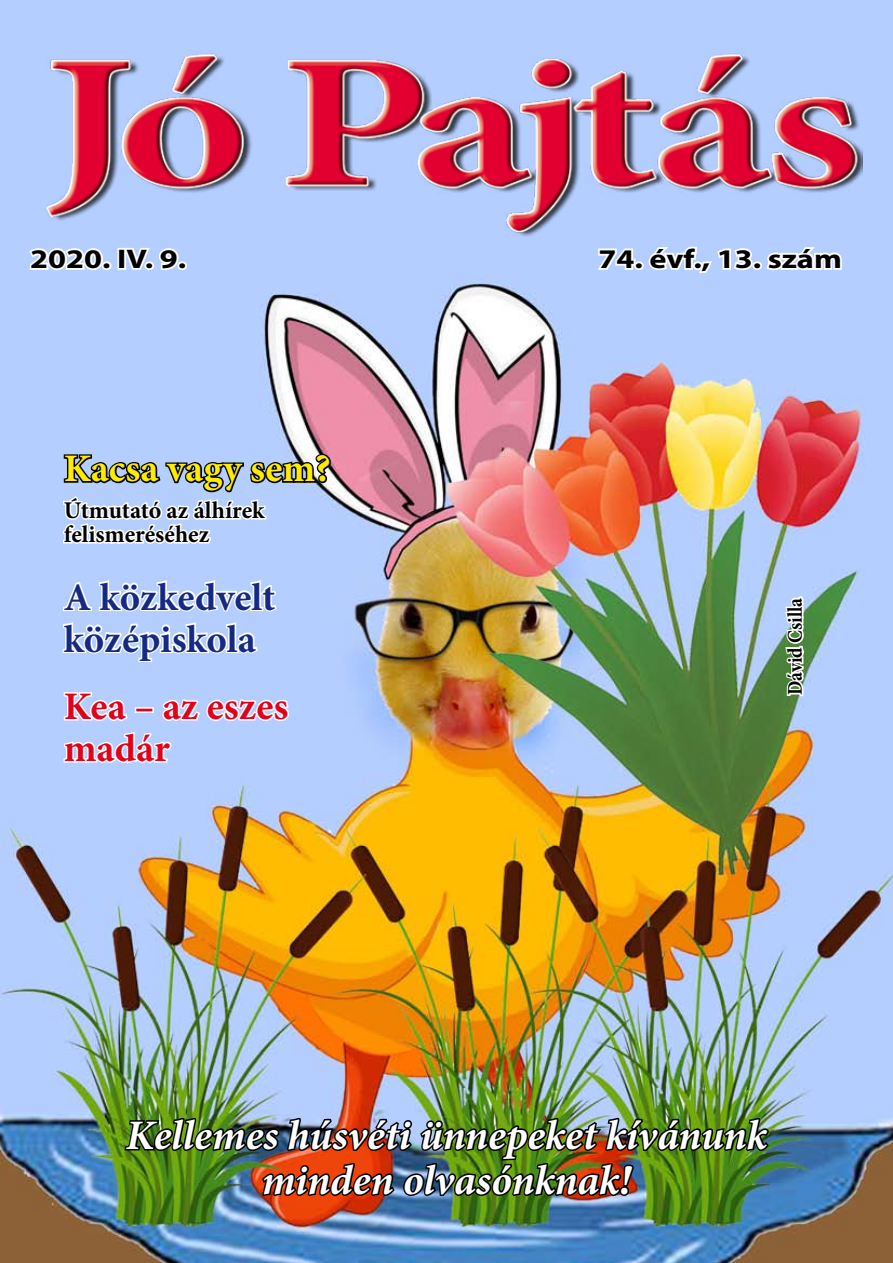
<style>
.page{position:relative;width:893px;height:1263px;background:#fff}
.page>*{position:absolute;margin:0;border:0;box-sizing:border-box;transform-origin:0 0}
.t1{font:italic 700 42px/45px "Minion Pro";letter-spacing:-.005em;color:#fff;text-align:center}
.t2{font:700 39px/42px "Minion Pro";color:#162983}
.t3{font:700 39px/42px "Minion Pro";color:#e2001a}
.t4{font:700 39px "Minion Pro";color:#ffec00}
.t5{font:700 27px "Myriad Pro";color:#000;scale:1.2 1}
.t6{font:700 24px/24px "Minion Pro";letter-spacing:-.005em;color:#000}
.t7{font:700 21px "Minion Pro";letter-spacing:.005em;color:#000;scale:.9 1}
</style>
<div class="page">
<img style="left:0;top:0;width:893px;height:1263px">
<svg style="left:26px;top:246px;width:79px;height:26px"></svg>
<div style="left:102px;top:261px;width:10px;height:9px;border:4px solid #fdfdfd;border-radius:50%"></div>
<div style="left:117px;top:248px;width:9px;height:22px;border:4px solid #fdfdfd"></div>
<svg style="left:121px;top:245px;width:60px;height:28px"></svg>
<div style="left:177px;top:261px;width:10px;height:9px;border:4px solid #fdfdfd;border-radius:50%"></div>
<svg style="left:594px;top:247px;width:43px;height:25px"></svg>
<div style="left:634px;top:261px;width:10px;height:9px;border:4px solid #fdfdfd;border-radius:50%"></div>
<svg style="left:647px;top:244px;width:108px;height:32px"></svg>
<div style="left:752px;top:261px;width:10px;height:9px;border:4px solid #fdfdfd;border-radius:50%"></div>
<svg style="left:764px;top:244px;width:80px;height:29px"></svg>
<img style="left:30px;top:31px;width:833px;height:212px">
<svg style="left:61px;top:452px;width:272px;height:93px"></svg>
<svg style="left:61px;top:578px;width:218px;height:36px"></svg>
<svg style="left:61px;top:620px;width:199px;height:43px"></svg>
<svg style="left:62px;top:691px;width:68px;height:31px"></svg>
<div style="left:135px;top:707px;width:19px;height:6px;border:3px solid #fff"></div>
<svg style="left:161px;top:697px;width:130px;height:25px"></svg>
<svg style="left:62px;top:730px;width:111px;height:35px"></svg>
<svg style="left:783px;top:594px;width:25px;height:104px"></svg>
<img style="left:123px;top:1116px;width:647px;height:82px">
<svg style="left:844px;top:1180px;width:8px;height:15px"></svg>
<p class="t5" style="left:30px;top:241px;width:131px">2020. IV. 9.</p>
<p class="t5" style="left:598px;top:241px;width:204px">74. évf., 13. szám</p>
<p class="t4" style="left:64px;top:441px;width:268px">Kacsa vagy sem?</p>
<p class="t6" style="left:64px;top:498px;width:202px">Útmutató az álhírek felismeréséhez</p>
<p class="t2" style="left:64px;top:576px;width:213px">A közkedvelt középiskola</p>
<p class="t3" style="left:64px;top:685px;width:226px">Kea – az eszes madár</p>
<p class="t7" style="left:780px;top:695px;width:110px;rotate:-90deg">Dávid Csilla</p>
<p class="t1" style="left:126px;top:1112px;width:643px">Kellemes húsvéti ünnepeket kívánunk minden olvasónknak!</p>
</div>
